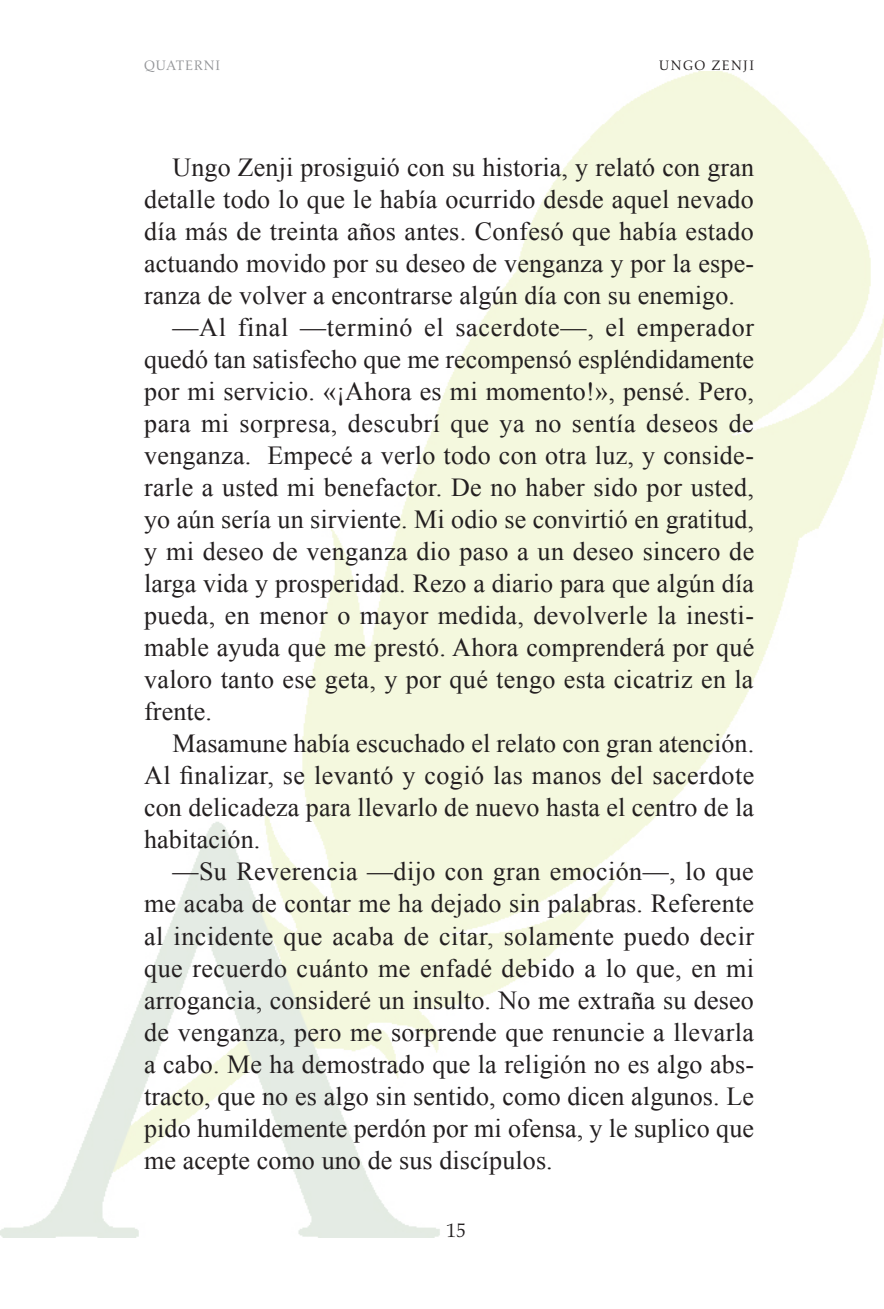
<style>
.page{position:relative;width:884px;height:1309px;background:#fff}
.page>*{position:absolute;margin:0;border:0;box-sizing:border-box;transform-origin:0 0}
.texto_yo{font:26px/32px "Times New Roman";letter-spacing:.005em;color:#231f20;text-align:justify}
.t1{font:20px "Aldus LT Std";color:#231f20}
.t2{font:14px "Aldus LT Std";letter-spacing:.1em;color:#231f20}
.t3{font:14px "Aldus LT Std";letter-spacing:.05em;color:#939598}
</style>
<div class="page">
<img style="left:0;top:71px;width:883px;height:1166px">
<p class="t3" style="left:144px;top:57px;width:77px">QUATERNI</p>
<p class="t2" style="left:659px;top:57px;width:96px">UNGO ZENJI</p>
<p class="texto_yo" style="left:144px;top:151px;width:611px;text-indent:28px">Ungo Zenji prosiguió con su historia, y relató con gran detalle todo lo que le había ocurrido desde aquel nevado día más de treinta años antes. Confesó que había estado actuando movido por su deseo de venganza y por la espe&shy;ranza de volver a encontrarse algún día con su enemigo.</p>
<p class="texto_yo" style="left:144px;top:311px;width:611px;text-indent:28px">—Al final —terminó el sacerdote—, el emperador quedó tan satisfecho que me recompensó espléndidamente por mi servicio. «¡Ahora es mi momento!», pensé. Pero, para mi sorpresa, descubrí que ya no sentía deseos de venganza. Empecé a verlo todo con otra luz, y conside&shy;rarle a usted mi benefactor. De no haber sido por usted, yo aún sería un sirviente. Mi odio se convirtió en gratitud, y mi deseo de venganza dio paso a un deseo sincero de larga vida y prosperidad. Rezo a diario para que algún día pueda, en menor o mayor medida, devolverle la inesti&shy;mable ayuda que me prestó. Ahora comprenderá por qué valoro tanto ese geta, y por qué tengo esta cicatriz en la frente.</p>
<p class="texto_yo" style="left:144px;top:727px;width:611px;text-indent:28px">Masamune había escuchado el relato con gran atención.<br>Al finalizar, se levantó y cogió las manos del sacerdote con delicadeza para llevarlo de nuevo hasta el centro de la habitación.</p>
<p class="texto_yo" style="left:144px;top:855px;width:611px;text-indent:28px">—Su Reverencia —dijo con gran emoción—, lo que me acaba de contar me ha dejado sin palabras. Referente al incidente que acaba de citar, solamente puedo decir que recuerdo cuánto me enfadé debido a lo que, en mi arrogancia, consideré un insulto. No me extraña su deseo de venganza, pero me sorprende que renuncie a llevarla a cabo. Me ha demostrado que la religión no es algo abs&shy;tracto, que no es algo sin sentido, como dicen algunos. Le pido humildemente perdón por mi ofensa, y le suplico que me acepte como uno de sus discípulos.</p>
<p class="t1" style="left:446px;top:1219px;width:21px">15</p>
</div>
